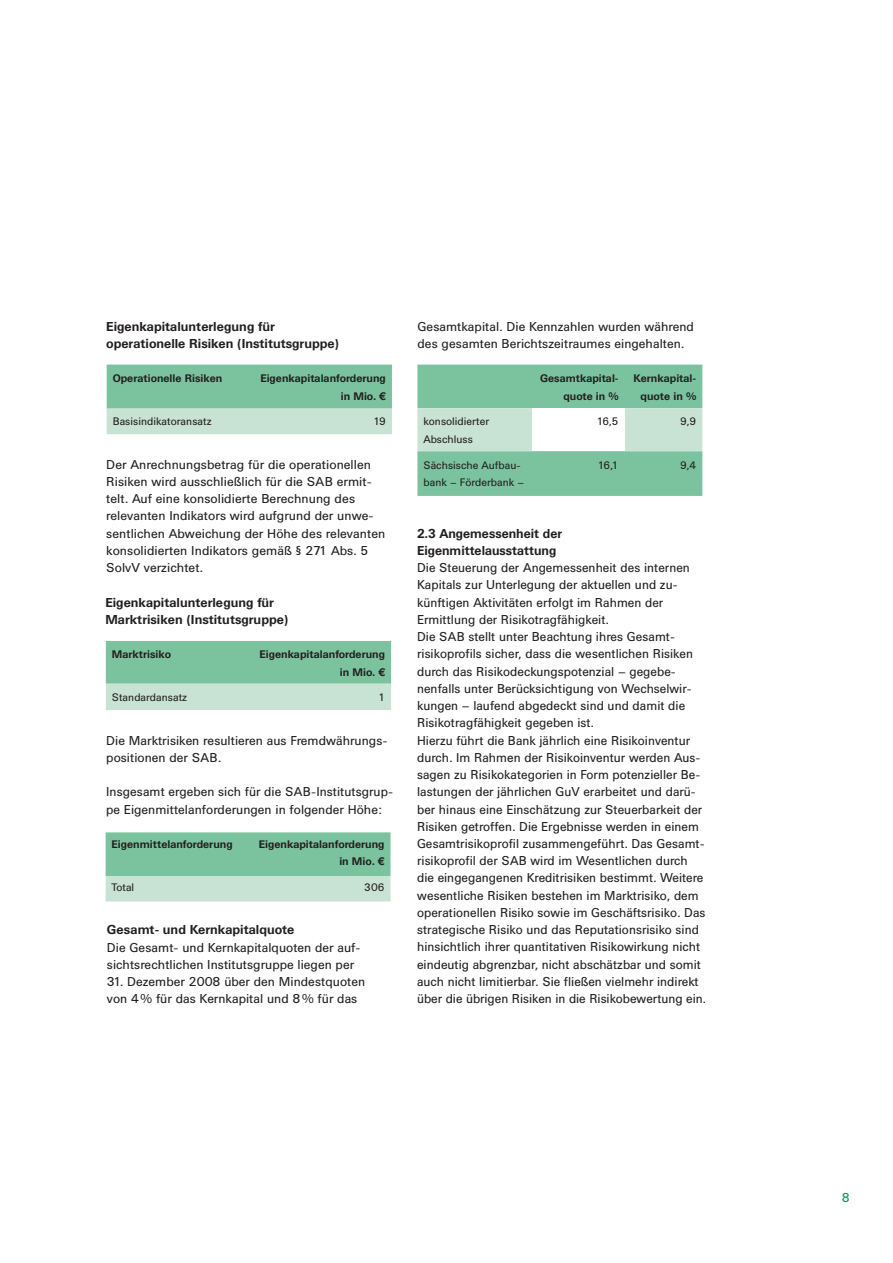
<style>
.page{position:relative;width:893px;height:1263px;background:#fff}
.page>*{position:absolute;margin:0;border:0;box-sizing:border-box;transform-origin:0 0}
.t1{font:12.75px/17.2px "Univers BQ";color:#231f20}
.t2{font:700 12.75px/17.2px "Univers BQ";color:#231f20}
.t3{font:12.75px "Univers BQ";color:#009d57}
.t4{font:700 10.8px/17.2px "Univers BQ";color:#231f20;text-align:right}
.t5{font:10.8px/17.2px "Univers BQ";color:#231f20}
</style>
<div class="page">
<svg style="left:107px;top:365px;width:285px;height:69px;background:#97ceb1"></svg>
<svg style="left:106px;top:641px;width:285px;height:69px;background:#98cfb2"></svg>
<svg style="left:106px;top:832px;width:284px;height:69px;background:#97ceb1"></svg>
<svg style="left:417px;top:365px;width:285px;height:131px;background:#8ecbab"></svg>
<div style="left:532px;top:408px;width:93px;height:43px;background:#fff"></div>
<p class="t2" style="left:106px;top:319px;width:234px">Eigenkapitalunterlegung für operationelle Risiken (Institutsgruppe)</p>
<p class="t4" style="left:113px;top:371px;width:111px">Operationelle Risiken</p>
<p class="t4" style="left:260px;top:371px;width:127px">Eigenkapitalanforderung in Mio. €</p>
<p class="t5" style="left:113px;top:414px;width:100px">Basisindikatoransatz</p>
<p class="t5" style="left:374px;top:414px;width:14px">19</p>
<p class="t1" style="left:106px;top:457px;width:280px">Der Anrechnungsbetrag für die operationellen Risiken wird ausschließlich für die SAB ermit&shy;telt. Auf eine konsolidierte Berechnung des relevanten Indikators wird aufgrund der unwe&shy;sentlichen Abweichung der Höhe des relevanten konsolidierten Indikators gemäß § 271 Abs. 5<br>SolvV verzichtet.</p>
<p class="t2" style="left:105px;top:595px;width:184px">Eigenkapitalunterlegung für<br>Marktrisiken (Institutsgruppe)</p>
<p class="t4" style="left:112px;top:647px;width:61px">Marktrisiko</p>
<p class="t4" style="left:260px;top:647px;width:127px">Eigenkapitalanforderung in Mio. €</p>
<p class="t5" style="left:112px;top:690px;width:77px">Standardansatz</p>
<p class="t5" style="left:378px;top:690px;width:8px">1</p>
<p class="t1" style="left:106px;top:733px;width:283px">Die Marktrisiken resultieren aus Fremdwährungs&shy;positionen der SAB.</p>
<p class="t1" style="left:106px;top:784px;width:288px">Insgesamt ergeben sich für die SAB-Institutsgrup&shy;pe Eigenmittelanforderungen in folgender Höhe:</p>
<p class="t4" style="left:112px;top:837px;width:123px">Eigenmittelanforderung</p>
<p class="t4" style="left:259px;top:837px;width:127px">Eigenkapitalanforderung in Mio. €</p>
<p class="t5" style="left:112px;top:880px;width:24px">Total</p>
<p class="t5" style="left:364px;top:880px;width:22px">306</p>
<p class="t2" style="left:107px;top:922px;width:189px">Gesamt- und Kernkapitalquote</p>
<p class="t1" style="left:107px;top:940px;width:255px">Die Gesamt- und Kernkapitalquoten der auf&shy;sichtsrechtlichen Institutsgruppe liegen per</p>
<p class="t1" style="left:107px;top:974px;width:260px">31. Dezember 2008 über den Mindestquoten von 4 % für das Kernkapital und 8 % für das</p>
<p class="t1" style="left:417px;top:319px;width:278px">Gesamtkapital. Die Kennzahlen wurden während des gesamten Berichtszeitraumes eingehalten.</p>
<p class="t4" style="left:540px;top:371px;width:80px">Gesamtkapital&shy;quote in %</p>
<p class="t4" style="left:633px;top:371px;width:64px">Kernkapital&shy;quote in %</p>
<p class="t5" style="left:423px;top:414px;width:67px">konsolidierter<br>Abschluss</p>
<p class="t5" style="left:597px;top:414px;width:23px">16,5</p>
<p class="t5" style="left:680px;top:414px;width:18px">9,9</p>
<p class="t5" style="left:423px;top:457px;width:102px">Sächsische Aufbau&shy;bank – Förderbank –</p>
<p class="t5" style="left:598px;top:457px;width:22px">16,1</p>
<p class="t5" style="left:680px;top:457px;width:18px">9,4</p>
<p class="t2" style="left:417px;top:526px;width:146px">2.3 Angemessenheit der<br>Eigenmittelausstattung</p>
<p class="t1" style="left:417px;top:560px;width:290px">Die Steuerung der Angemessenheit des internen Kapitals zur Unterlegung der aktuellen und zu&shy;künftigen Aktivitäten erfolgt im Rahmen der Ermittlung der Risikotragfähigkeit.<br>Die SAB stellt unter Beachtung ihres Gesamt&shy;risikoprofils sicher, dass die wesentlichen Risiken durch das Risikodeckungspotenzial – gegebe&shy;nenfalls unter Berücksichtigung von Wechselwir&shy;kungen – laufend abgedeckt sind und damit die Risikotragfähigkeit gegeben ist.<br>Hierzu führt die Bank jährlich eine Risikoinventur durch. Im Rahmen der Risikoinventur werden Aus&shy;sagen zu Risikokategorien in Form potenzieller Be&shy;lastungen der jährlichen GuV erarbeitet und darü&shy;ber hinaus eine Einschätzung zur Steuerbarkeit der Risiken getroffen. Die Ergebnisse werden in einem Gesamtrisikoprofil zusammengeführt. Das Gesamt&shy;risikoprofil der SAB wird im Wesentlichen durch die eingegangenen Kreditrisiken bestimmt. Weitere wesentliche Risiken bestehen im Marktrisiko, dem operationellen Risiko sowie im Geschäftsrisiko. Das strategische Risiko und das Reputationsrisiko sind hinsichtlich ihrer quantitativen Risikowirkung nicht eindeutig abgrenzbar, nicht abschätzbar und somit auch nicht limitierbar. Sie fließen vielmehr indirekt über die übrigen Risiken in die Risikobewertung ein.</p>
<p class="t3" style="left:842px;top:1193px;width:9px">8</p>
</div>
